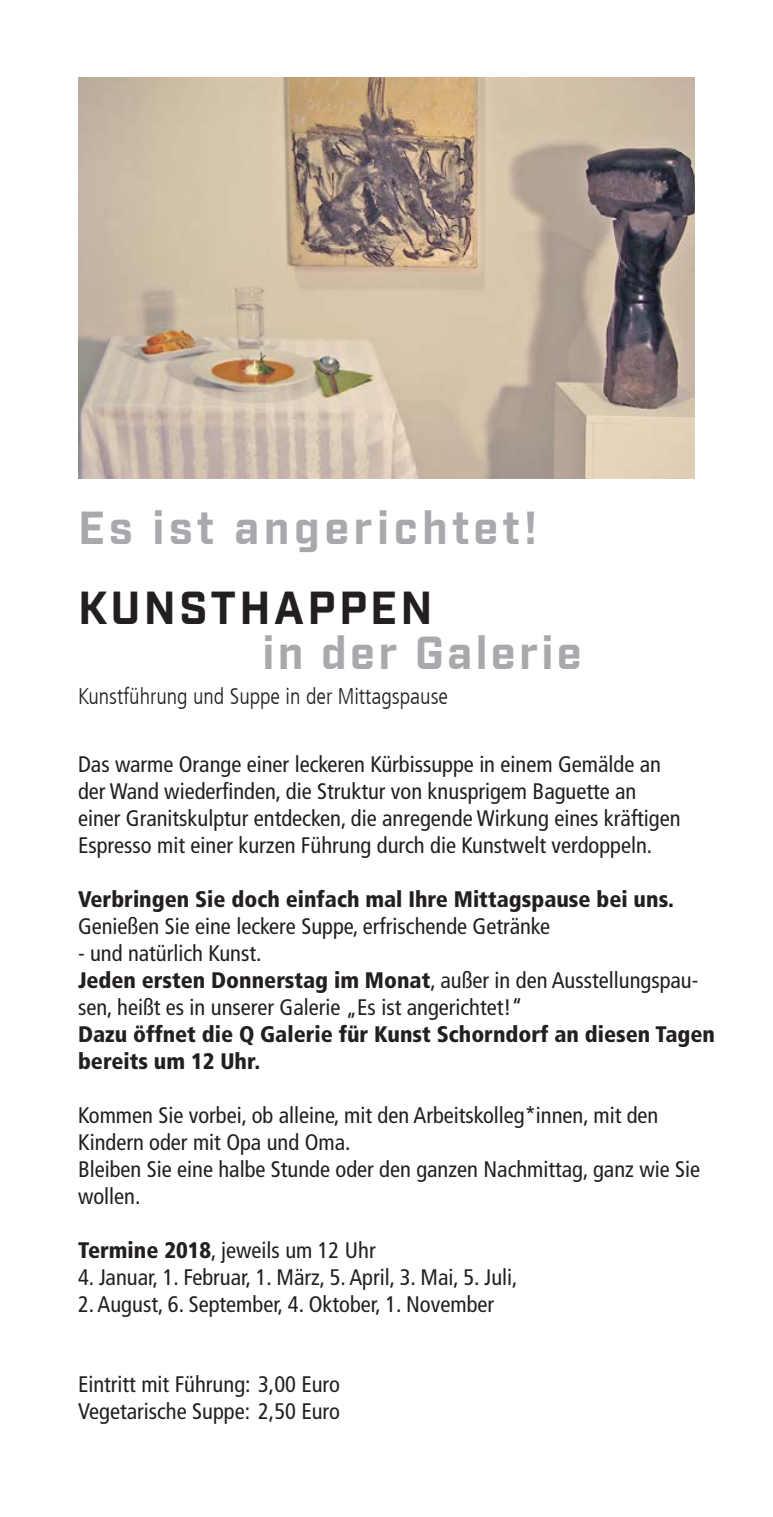
<style>
.page{position:relative;width:773px;height:1517px;background:#fff}
.page>*{position:absolute;margin:0;border:0;box-sizing:border-box;transform-origin:0 0}
.t1{font:700 45px "Industry";letter-spacing:.09em;color:#a8a9ad}
.t2{font:700 45px "Industry";letter-spacing:.075em;color:#231f20}
.t3{font:condensed 22.5px/27px "Frutiger LT Com";color:#231f20}
.t4{font:900 condensed 22.5px/27px "Frutiger LT Com";color:#231f20}
.t5{font:300 condensed 22.5px "Frutiger LT Com";color:#231f20}
.s1{font-weight:900}
</style>
<div class="page">
<img style="left:78px;top:78px;width:616px;height:400px">
<h1 class="t1" style="left:78px;top:501px;width:460px">Es ist angerichtet!</h1>
<h1 class="t2" style="left:78px;top:580px;width:356px">KUNSTHAPPEN</h1>
<h1 class="t1" style="left:262px;top:625px;width:321px">in der Galerie</h1>
<p class="t5" style="left:78px;top:684px;width:371px">Kunstführung und Suppe in der Mittagspause</p>
<p class="t3" style="left:78px;top:750px;width:604px">Das warme Orange einer leckeren Kürbissuppe in einem Gemälde an der Wand wiederfinden, die Struktur von knusprigem Baguette an einer Granitskulptur entdecken, die anregende Wirkung eines kräftigen Espresso mit einer kurzen Führung durch die Kunstwelt verdoppeln.</p>
<p class="t4" style="left:78px;top:885px;width:597px">Verbringen Sie doch einfach mal Ihre Mittagspause bei uns.</p>
<p class="t3" style="left:78px;top:912px;width:473px">Genießen Sie eine leckere Suppe, erfrischende Getränke</p>
<p class="t3" style="left:78px;top:939px;width:622px">- und natürlich Kunst.<br><span class="s1">Jeden ersten Donnerstag im Monat</span>, außer in den Ausstellungspau&shy;sen, heißt es in unserer Galerie „Es ist angerichtet!“</p>
<p class="t4" style="left:78px;top:1020px;width:638px">Dazu öffnet die Q Galerie für Kunst Schorndorf an diesen Tagen bereits um 12 Uhr.</p>
<p class="t3" style="left:78px;top:1101px;width:623px">Kommen Sie vorbei, ob alleine, mit den Arbeitskolleg*innen, mit den Kindern oder mit Opa und Oma.<br>Bleiben Sie eine halbe Stunde oder den ganzen Nachmittag, ganz wie Sie wollen.</p>
<p class="t3" style="left:78px;top:1236px;width:299px"><span class="s1">Termine 2018</span>, jeweils um 12 Uhr</p>
<p class="t3" style="left:78px;top:1263px;width:441px">4. Januar, 1. Februar, 1. März, 5. April, 3. Mai, 5. Juli,</p>
<p class="t3" style="left:78px;top:1290px;width:417px">2. August, 6. September, 4. Oktober, 1. November</p>
<p class="t3" style="left:78px;top:1371px;width:263px">Eintritt mit Führung: 3,00 Euro<br>Vegetarische Suppe: 2,50 Euro</p>
</div>
